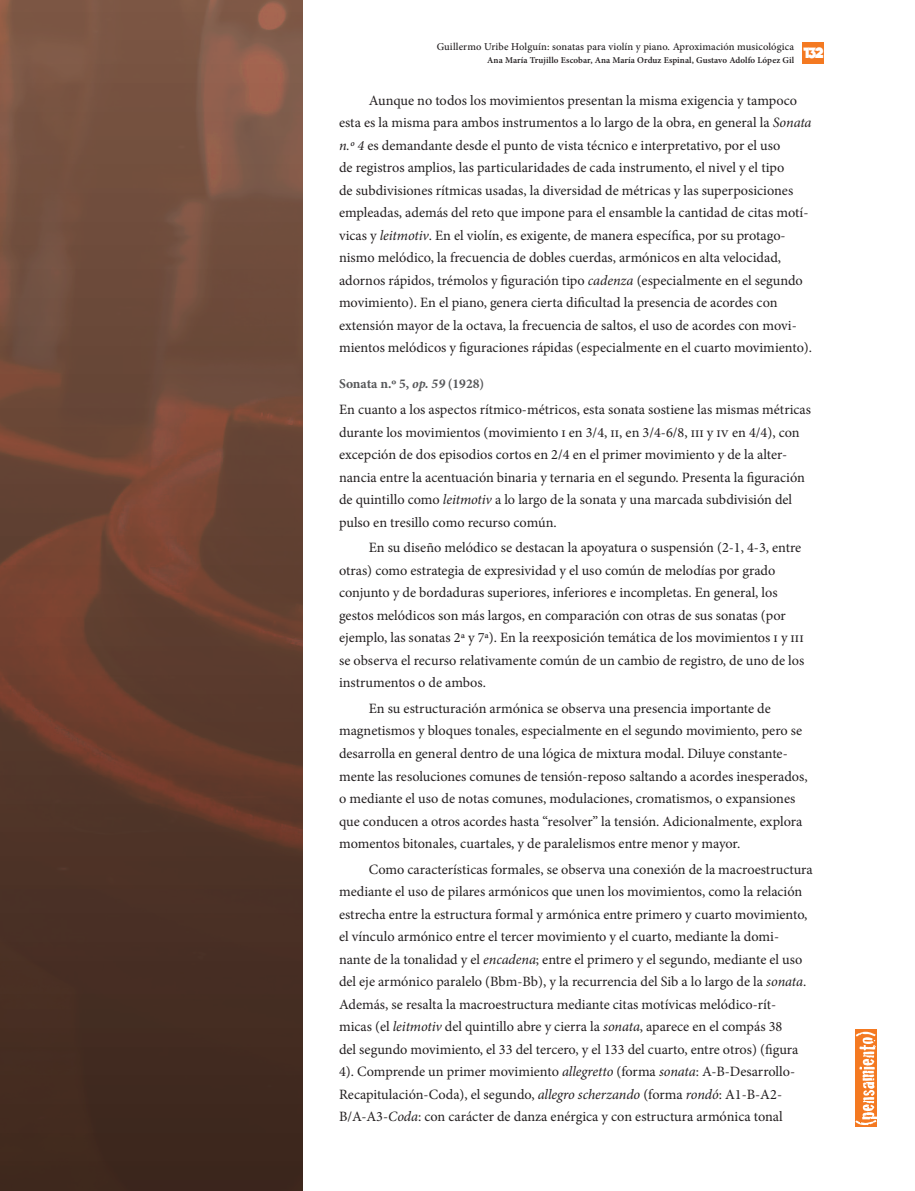
<style>
.page{position:relative;width:915px;height:1191px;background:#fff}
.page>*{position:absolute;margin:0;border:0;box-sizing:border-box;transform-origin:0 0}
.t1{font:800 15px "DOCK11";color:#fff}
.t2{font:14.25px/22.5px "Minion Pro";letter-spacing:-.005em;color:#231f20}
.t3{font:700 13.5px "Minion Pro";color:#57585a}
.t4{font:500 10.5px "Minion Pro";letter-spacing:.01em;color:#231f20}
.t5{font:600 9px "Minion Pro";letter-spacing:.01em;color:#231f20}
.s1{font-style:italic}
</style>
<div class="page">
<svg style="left:0;top:0;width:302px;height:1191px;background:#624031"></svg>
<div style="left:802px;top:42px;width:21px;height:21px;background:#f47921"></div>
<div style="left:855px;top:1029px;width:21px;height:98px;background:#f47921"></div>
<svg style="left:855px;top:1031px;width:21px;height:94px"></svg>
<p class="t4" style="left:436px;top:40px;width:359px">Guillermo Uribe Holguín: sonatas para violín y piano. Aproximación musicológica</p>
<p class="t1" style="left:802px;top:46px;width:23px">132</p>
<p class="t5" style="left:487px;top:54px;width:308px">Ana María Trujillo Escobar, Ana María Orduz Espinal, Gustavo Adolfo López Gil</p>
<p class="t2" style="left:339px;top:89px;width:474px;text-indent:30px">Aunque no todos los movimientos presentan la misma exigencia y tampoco esta es la misma para ambos instrumentos a lo largo de la obra, en general la <span class="s1">Sonata n.º 4</span> es demandante desde el punto de vista técnico e interpretativo, por el uso<br>de registros amplios, las particularidades de cada instrumento, el nivel y el tipo<br>de subdivisiones rítmicas usadas, la diversidad de métricas y las superposiciones empleadas, además del reto que impone para el ensamble la cantidad de citas motí&shy;vicas y <span class="s1">leitmotiv</span>. En el violín, es exigente, de manera específica, por su protago&shy;nismo melódico, la frecuencia de dobles cuerdas, armónicos en alta velocidad, adornos rápidos, trémolos y figuración tipo <span class="s1">cadenza</span> (especialmente en el segundo movimiento). En el piano, genera cierta dificultad la presencia de acordes con extensión mayor de la octava, la frecuencia de saltos, el uso de acordes con movi&shy;mientos melódicos y figuraciones rápidas (especialmente en el cuarto movimiento).</p>
<p class="t3" style="left:339px;top:374px;width:147px">Sonata n.º 5, <span class="s1">op. 59</span> (1928)</p>
<p class="t2" style="left:339px;top:399px;width:473px">En cuanto a los aspectos rítmico-métricos, esta sonata sostiene las mismas métricas durante los movimientos (movimiento i en 3/4, ii, en 3/4-6/8, iii y iv en 4/4), con excepción de dos episodios cortos en 2/4 en el primer movimiento y de la alter&shy;nancia entre la acentuación binaria y ternaria en el segundo. Presenta la figuración de quintillo como <span class="s1">leitmotiv</span> a lo largo de la sonata y una marcada subdivisión del pulso en tresillo como recurso común.</p>
<p class="t2" style="left:339px;top:536px;width:466px;text-indent:30px">En su diseño melódico se destacan la apoyatura o suspensión (2-1, 4-3, entre otras) como estrategia de expresividad y el uso común de melodías por grado conjunto y de bordaduras superiores, inferiores e incompletas. En general, los gestos melódicos son más largos, en comparación con otras de sus sonatas (por ejemplo, las sonatas 2ª y 7ª). En la reexposición temática de los movimientos i y iii se observa el recurso relativamente común de un cambio de registro, de uno de los instrumentos o de ambos.</p>
<p class="t2" style="left:339px;top:697px;width:470px;text-indent:30px">En su estructuración armónica se observa una presencia importante de magnetismos y bloques tonales, especialmente en el segundo movimiento, pero se desarrolla en general dentro de una lógica de mixtura modal. Diluye constante&shy;mente las resoluciones comunes de tensión-reposo saltando a acordes inesperados, o mediante el uso de notas comunes, modulaciones, cromatismos, o expansiones que conducen a otros acordes hasta “resolver” la tensión. Adicionalmente, explora momentos bitonales, cuartales, y de paralelismos entre menor y mayor.</p>
<p class="t2" style="left:339px;top:857px;width:475px;text-indent:30px">Como características formales, se observa una conexión de la macroestructura mediante el uso de pilares armónicos que unen los movimientos, como la relación estrecha entre la estructura formal y armónica entre primero y cuarto movimiento, el vínculo armónico entre el tercer movimiento y el cuarto, mediante la domi&shy;nante de la tonalidad y el <span class="s1">encadena</span>; entre el primero y el segundo, mediante el uso del eje armónico paralelo (Bbm-Bb), y la recurrencia del Sib a lo largo de la <span class="s1">sonata</span>.<br>Además, se resalta la macroestructura mediante citas motívicas melódico-rít&shy;micas (el <span class="s1">leitmotiv</span> del quintillo abre y cierra la <span class="s1">sonata</span>, aparece en el compás 38<br>del segundo movimiento, el 33 del tercero, y el 133 del cuarto, entre otros) (figura 4). Comprende un primer movimiento <span class="s1">allegretto</span> (forma <span class="s1">sonata</span>: A-B-Desarrollo-Recapitulación-Coda), el segundo, <span class="s1">allegro scherzando</span> (forma <span class="s1">rondó</span>: A1-B-A2- B/A-A3-<span class="s1">Coda</span>: con carácter de danza enérgica y con estructura armónica tonal</p>
</div>
